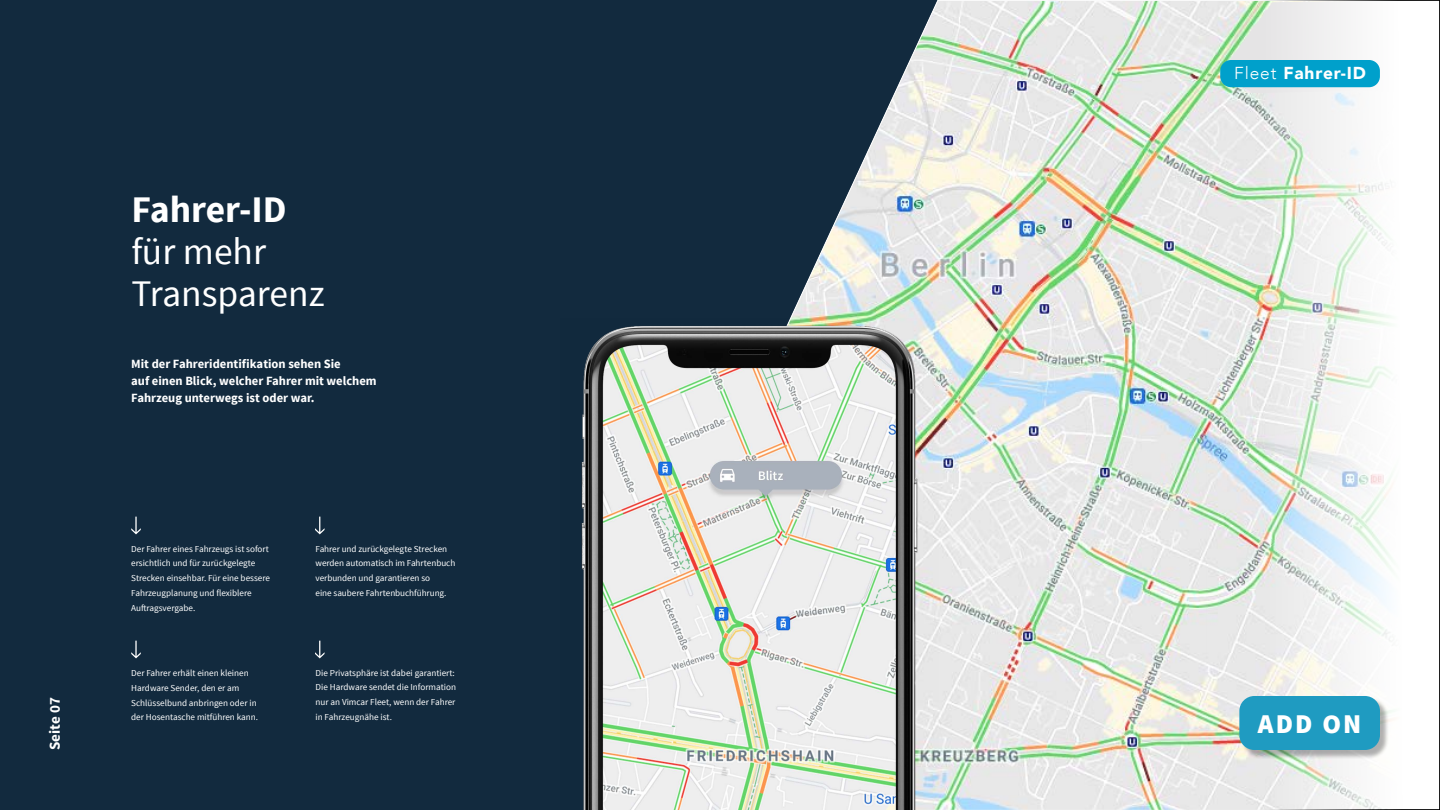
<style>
.page{position:relative;width:1440px;height:810px;background:#122a3e}
.page>*{position:absolute;margin:0;border:0;box-sizing:border-box;transform-origin:0 0}
.t1{font:37.5px/42px "Source Sans Pro";color:#fff}
.t2{font:700 37.5px "Source Sans Pro";color:#fff}
.t3{font:900 27px "Source Sans Pro";color:#fff}
.t4{font:900 17.33px "Avenir";letter-spacing:.05em;color:#fff}
.t5{font:700 15px "Source Sans Pro";color:#fff}
.t6{font:700 12.52px/17.1px "Source Sans Pro";color:#fff}
.t7{font:9.15px/14.9px "Source Sans Pro";color:#fff}
.s1{font-weight:300}
</style>
<div class="page">
<img style="left:790px;top:0;width:416px;height:810px">
<svg style="left:1208px;top:2px;width:230px;height:806px;background:#ecf0ed"></svg>
<div style="left:1206px;top:0;width:234px;height:810px;border:1px solid #000"></div>
<img style="left:581px;top:318px;width:358px;height:492px">
<div style="left:1240px;top:697px;width:149px;height:62px;background:#000;opacity:.3"></div>
<div style="left:1239px;top:696px;width:141px;height:54px;background:#1f9bc1;border-radius:15px"></div>
<svg style="left:131px;top:517px;width:10px;height:17px"></svg>
<svg style="left:131px;top:641px;width:10px;height:17px"></svg>
<svg style="left:315px;top:517px;width:10px;height:17px"></svg>
<svg style="left:315px;top:641px;width:10px;height:17px"></svg>
<div style="left:1220px;top:60px;width:160px;height:27px;background:#00a0cb;border-radius:11px"></div>
<h3 class="t5" style="left:45px;top:750px;width:54px;rotate:-90deg">Seite 07</h3>
<h1 class="t2" style="left:132px;top:186px;width:157px">Fahrer-ID</h1>
<h1 class="t1" style="left:132px;top:231px;width:195px">für mehr<br>Transparenz</h1>
<h3 class="t6" style="left:131px;top:355px;width:247px">Mit der Fahreridentifikation sehen Sie<br>auf einen Blick, welcher Fahrer mit welchem<br>Fahrzeug unterwegs ist oder war.</h3>
<p class="t7" style="left:131px;top:541px;width:140px">Der Fahrer eines Fahrzeugs ist sofort ersichtlich und für zurückgelegte<br>Strecken einsehbar. Für eine bessere<br>Fahrzeugplanung und flexiblere<br>Auftragsvergabe.</p>
<p class="t7" style="left:131px;top:666px;width:128px">Der Fahrer erhält einen kleinen<br>Hardware Sender, den er am<br>Schlüsselbund anbringen oder in der Hosentasche mitführen kann.</p>
<p class="t7" style="left:316px;top:541px;width:141px">Fahrer und zurückgelegte Strecken werden automatisch im Fahrtenbuch verbunden und garantieren so<br>eine saubere Fahrtenbuchführung.</p>
<p class="t7" style="left:316px;top:665px;width:142px">Die Privatsphäre ist dabei garantiert:<br>Die Hardware sendet die Information nur an Vimcar Fleet, wenn der Fahrer in Fahrzeugnähe ist.</p>
<h3 class="t4" style="left:1234px;top:58px;width:133px"><span class="s1">Fleet</span> Fahrer-ID</h3>
<h2 class="t3" style="left:1258px;top:707px;width:105px">ADD ON</h2>
</div>
